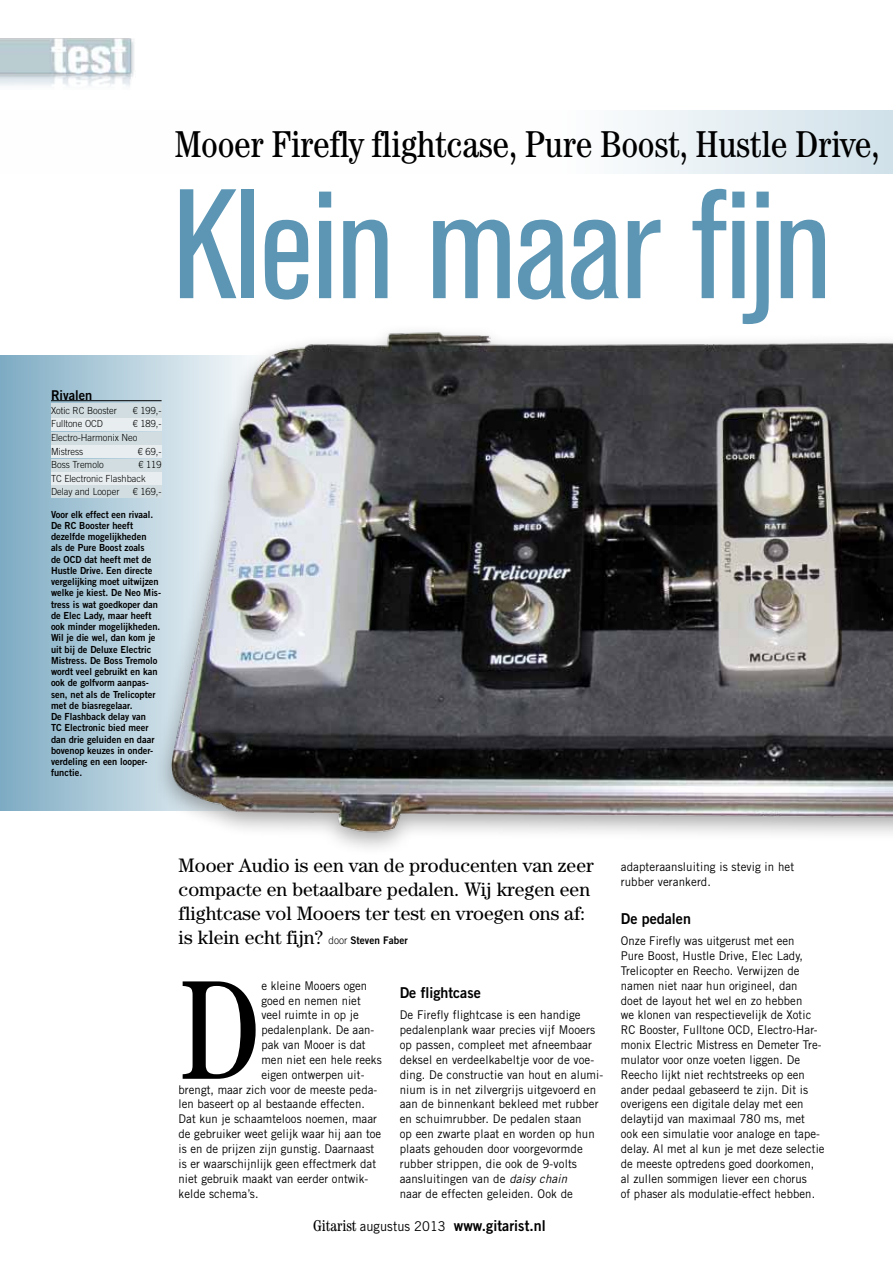
<style>
.page{position:relative;width:893px;height:1263px;background:#fff}
.page>*{position:absolute;margin:0;border:0;box-sizing:border-box;transform-origin:0 0}
.t1{font:condensed 154.2px "Akzidenz Grotesk BE";letter-spacing:-.01em;color:#5c96b4}
.t2{font:condensed 141.45px "Century Std";color:#000;scale:.95 1}
.t3{font:condensed 37.5px "Century Std";letter-spacing:-.01em;color:#000}
.t4{font:19.5px/24px "Century Std";color:#000}
.t5{font:15px "Trade Gothic LT Std Bd 2";color:#000;scale:.95 1}
.t6{font:13.5px "Trade Gothic LT Std Bd 2";color:#000;scale:.95 1}
.t7{font:12px/14.9px "Trade Gothic LT Std";letter-spacing:.005em;color:#000;scale:.95 1}
.t8{font:12px/14.9px "Trade Gothic LT Std";letter-spacing:.005em;color:#000;scale:.96 1}
.t9{font:9.75px/11.2px "Trade Gothic LT Std Bd 2";color:#000;scale:.95 1}
.t10{font:300 9.75px/13.5px "Trade Gothic LT Std";color:#000;scale:.95 1}
.s1{font-family:"Trade Gothic LT Std";font-weight:300;font-size:10.5px}
.s2{font-family:"Trade Gothic LT Std Bd 2";font-size:10.5px}
.s3{font-style:italic}
.s4{font-family:"Century Std";font-stretch:condensed;font-size:15.75px}
.s5{font-family:"Trade Gothic LT Std";font-size:13.5px}
</style>
<div class="page">
<svg style="left:0;top:356px;width:133px;height:455px;background:#9bbed0"></svg>
<svg style="left:627px;top:111px;width:266px;height:63px;fill:#e2ecf2"></svg>
<img style="left:133px;top:331px;width:760px;height:517px">
<img style="left:0;top:38px;width:134px;height:48px">
<div style="left:51px;top:403px;width:111px;height:15px;background:#d1dde0"></div>
<div style="left:51px;top:418px;width:111px;height:13px;background:#e8edef"></div>
<div style="left:51px;top:432px;width:111px;height:13px;background:#d1dde0"></div>
<div style="left:51px;top:445px;width:111px;height:13px;background:#e8edef"></div>
<div style="left:51px;top:459px;width:111px;height:12px;background:#d1dde0"></div>
<div style="left:51px;top:472px;width:111px;height:13px;background:#e8edef"></div>
<div style="left:51px;top:485px;width:111px;height:13px;background:#d1dde0"></div>
<hr style="left:51px;top:400px;width:111px;height:1px;background:#000">
<h3 class="t3" style="left:174px;top:122px;width:707px">Mooer Firefly flightcase, Pure Boost, Hustle Drive,</h3>
<h1 class="t1" style="left:172px;top:159px;width:661px">Klein maar fijn</h1>
<p class="t6" style="left:51px;top:387px;width:45px">Rivalen</p>
<p class="t10" style="left:51px;top:404px;width:71px">Xotic RC Booster</p>
<p class="t10" style="left:133px;top:404px;width:32px">€ 199,-</p>
<p class="t10" style="left:51px;top:417px;width:56px">Fulltone OCD</p>
<p class="t10" style="left:51px;top:417px;width:118px;text-indent:82px">€ 189,-<br>Electro-Harmonix Neo<br>Mistress</p>
<p class="t10" style="left:138px;top:444px;width:26px">€ 69,-</p>
<p class="t10" style="left:51px;top:458px;width:118px;text-indent:87px">€ 119<br>TC Electronic Flashback<br>Delay and Looper</p>
<p class="t10" style="left:51px;top:458px;width:57px">Boss Tremolo</p>
<p class="t10" style="left:133px;top:485px;width:32px">€ 169,-</p>
<p class="t9" style="left:51px;top:508px;width:117px">Voor elk effect een rivaal.<br>De RC Booster heeft dezelfde mogelijkheden<br>als de Pure Boost zoals<br>de OCD dat heeft met de<br>Hustle Drive. Een directe vergelijking moet uitwijzen welke je kiest. De Neo Mis&shy;tress is wat goedkoper dan de Elec Lady, maar heeft ook minder mogelijkheden.<br>Wil je die wel, dan kom je uit bij de Deluxe Electric<br>Mistress. De Boss Tremolo wordt veel gebruikt en kan ook de golfvorm aanpas&shy;sen, net als de Trelicopter met de biasregelaar.<br>De Flashback delay van<br>TC Electronic bied meer dan drie geluiden en daar bovenop keuzes in onder&shy;verdeling en een looper&shy;functie.</p>
<h3 class="t4" style="left:179px;top:853px;width:417px">Mooer Audio is een van de producenten van zeer compacte en betaalbare pedalen. Wij kregen een flightcase vol Mooers ter test en vroegen ons af: is klein echt fijn? <span class="s1">door</span> <span class="s2">Steven Faber</span></h3>
<h2 class="t2" style="left:179px;top:947px;width:88px">D</h2>
<p class="t7" style="left:261px;top:978px;width:113px">e kleine Mooers ogen</p>
<p class="t5" style="left:400px;top:983px;width:87px">De flightcase</p>
<p class="t8" style="left:400px;top:1007px;width:214px">De Firefly flightcase is een handige pedalenplank waar precies vijf Mooers op passen, compleet met afneembaar deksel en verdeelkabeltje voor de voe&shy;ding. De constructie van hout en alumi&shy;nium is in net zilvergrijs uitgevoerd en aan de binnenkant bekleed met rubber en schuimrubber. De pedalen staan<br>op een zwarte plaat en worden op hun plaats gehouden door voorgevormde rubber strippen, die ook de 9-volts aansluitingen van de <span class="s3">daisy chain<br></span>naar de effecten geleiden. Ook de</p>
<p class="t7" style="left:261px;top:993px;width:106px">goed en nemen niet</p>
<p class="t7" style="left:261px;top:1007px;width:104px">veel ruimte in op je</p>
<p class="t7" style="left:261px;top:1022px;width:120px">pedalenplank. De aan-</p>
<p class="t7" style="left:261px;top:1037px;width:111px">pak van Mooer is dat</p>
<p class="t7" style="left:261px;top:1052px;width:128px">men niet een hele reeks</p>
<p class="t7" style="left:261px;top:1067px;width:110px">eigen ontwerpen uit-</p>
<p class="t7" style="left:179px;top:1082px;width:211px">brengt, maar zich voor de meeste peda-</p>
<p class="t7" style="left:179px;top:1096px;width:198px">len baseert op al bestaande effecten.</p>
<p class="t7" style="left:179px;top:1111px;width:210px">Dat kun je schaamteloos noemen, maar</p>
<p class="t7" style="left:179px;top:1126px;width:215px">de gebruiker weet gelijk waar hij aan toe</p>
<p class="t7" style="left:179px;top:1141px;width:207px">is en de prijzen zijn gunstig. Daarnaast</p>
<p class="t7" style="left:179px;top:1156px;width:209px">is er waarschijnlijk geen effectmerk dat</p>
<p class="t7" style="left:179px;top:1171px;width:201px">niet gebruik maakt van eerder ontwik-</p>
<p class="t7" style="left:179px;top:1186px;width:86px">kelde schema’s.</p>
<p class="t5" style="left:313px;top:1216px;width:247px"><span class="s4">Gitarist</span> <span class="s5">augustus 2013</span> www.gitarist.nl</p>
<p class="t8" style="left:621px;top:859px;width:182px">adapteraansluiting is stevig in het rubber verankerd.</p>
<p class="t5" style="left:621px;top:909px;width:75px">De pedalen</p>
<p class="t7" style="left:621px;top:933px;width:216px">Onze Firefly was uitgerust met een<br>Pure Boost, Hustle Drive, Elec Lady, Trelicopter en Reecho. Verwijzen de namen niet naar hun origineel, dan<br>doet de layout het wel en zo hebben<br>we klonen van respectievelijk de Xotic RC Booster, Fulltone OCD, Electro-Har&shy;monix Electric Mistress en Demeter Tre&shy;mulator voor onze voeten liggen. De Reecho lijkt niet rechtstreeks op een ander pedaal gebaseerd te zijn. Dit is overigens een digitale delay met een delaytijd van maximaal 780 ms, met ook een simulatie voor analoge en tape&shy;delay. Al met al kun je met deze selectie de meeste optredens goed doorkomen, al zullen sommigen liever een chorus<br>of phaser als modulatie-effect hebben.</p>
</div>
